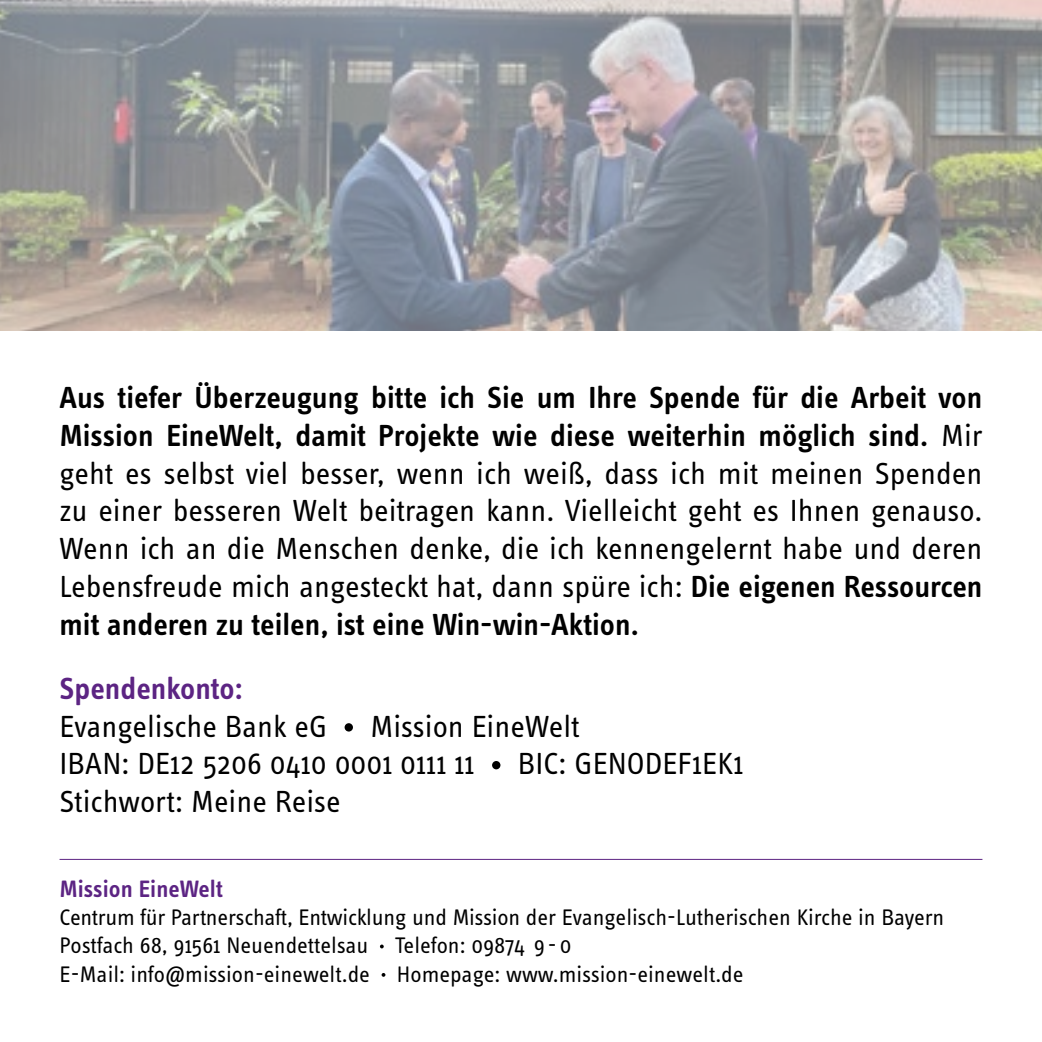
<style>
.page{position:relative;width:1042px;height:1042px;background:#fff}
.page>*{position:absolute;margin:0;border:0;box-sizing:border-box;transform-origin:0 0}
.t1{font:31.5px/37.8px "Info OT Text";color:#000;text-align:justify}
.t2{font:600 31.5px "Info OT Text";color:#5c2483}
.t3{font:600 24.5px "Info OT Text";color:#5c2483}
.t4{font:23.1px/28.3px "Info OT Text";letter-spacing:-.005em;color:#000}
.s1{font-weight:600}
</style>
<div class="page">
<img style="left:0;top:0;width:1042px;height:330px">
<svg style="left:380px;top:944px;width:4px;height:4px"></svg>
<svg style="left:381px;top:973px;width:4px;height:4px"></svg>
<hr style="left:60px;top:859px;width:922px;height:1px;background:#5c2483">
<div style="left:345px;top:723px;width:8px;height:8px;background:#000;border-radius:50%"></div>
<div style="left:492px;top:761px;width:8px;height:8px;background:#000;border-radius:50%"></div>
<p class="t1" style="left:60px;top:378px;width:925px"><span class="s1">Aus tiefer Überzeugung bitte ich Sie um Ihre Spende für die Arbeit von Mission EineWelt, damit Projekte wie diese weiterhin möglich sind.</span> Mir geht es selbst viel besser, wenn ich weiß, dass ich mit meinen Spenden zu einer besseren Welt beitragen kann. Vielleicht geht es Ihnen genauso.<br>Wenn ich an die Menschen denke, die ich kennengelernt habe und deren Lebensfreude mich angesteckt hat, dann spüre ich: <span class="s1">Die eigenen Ressourcen mit anderen zu teilen, ist eine Win-win-Aktion.</span></p>
<p class="t2" style="left:60px;top:669px;width:185px">Spendenkonto:</p>
<p class="t1" style="left:60px;top:706px;width:269px">Evangelische Bank eG</p>
<p class="t1" style="left:60px;top:706px;width:522px;text-indent:311px">Mission EineWelt<br>IBAN: DE12 5206 0410 0001 0111 11</p>
<p class="t1" style="left:518px;top:744px;width:227px">BIC: GENODEF1EK1</p>
<p class="t1" style="left:60px;top:782px;width:283px">Stichwort: Meine Reise</p>
<p class="t3" style="left:60px;top:873px;width:165px">Mission EineWelt</p>
<p class="t4" style="left:60px;top:902px;width:886px">Centrum für Partnerschaft, Entwicklung und Mission der Evangelisch-Lutherischen Kirche in Bayern<br>Postfach 68, 91561 Neuendettelsau Telefon: 09874 9 -0<br>E-Mail: info@mission-einewelt.de Homepage: www.mission-einewelt.de</p>
</div>
